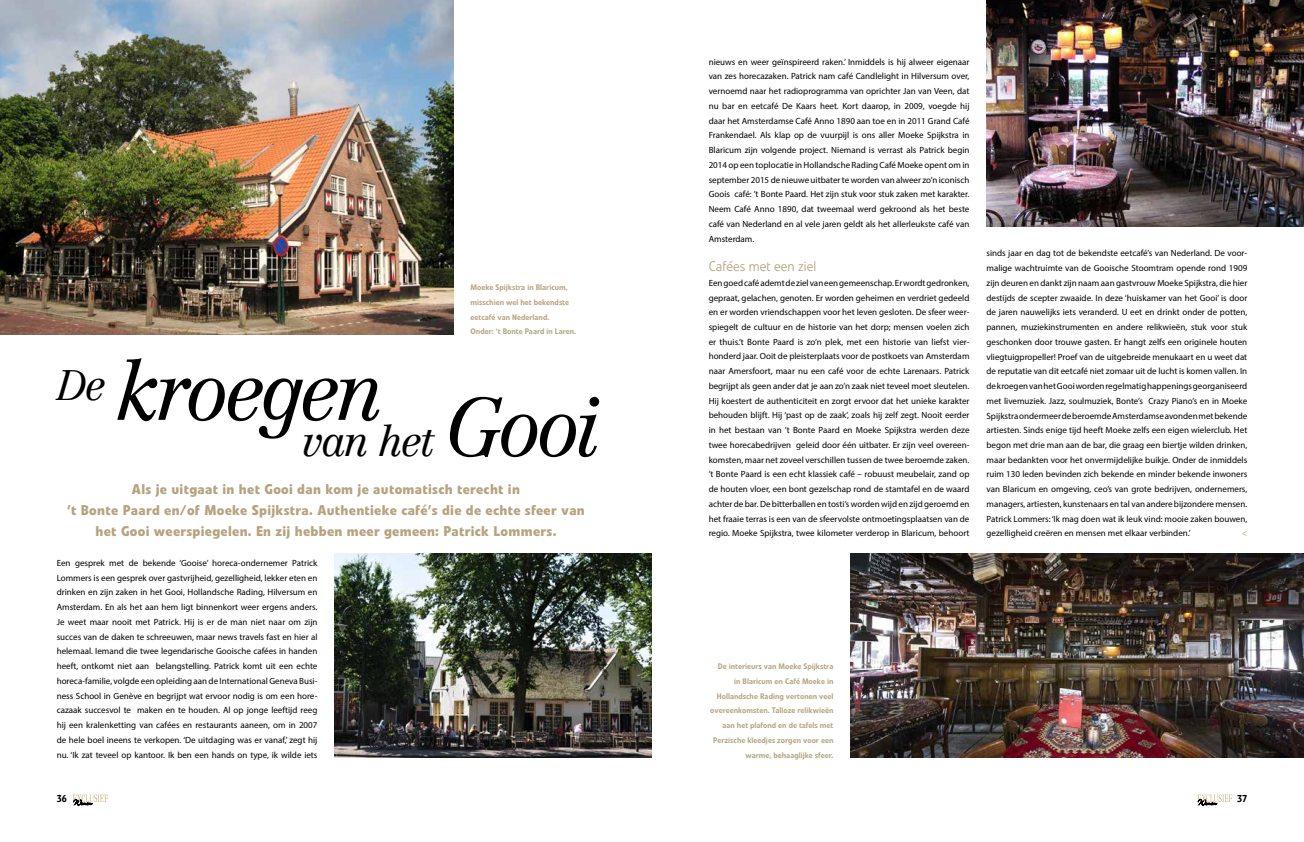
<style>
.page{position:relative;width:1304px;height:842px;background:#fff}
.page>*{position:absolute;margin:0;border:0;box-sizing:border-box;transform-origin:0 0}
.t1{font:italic 300 81px "Centennial LT Std";letter-spacing:-.065em;color:#000}
.t2{font:700 14px/21px "Linotype Veto";letter-spacing:.02em;color:#b6a37f;text-align:center}
.t3{font:300 14px "Linotype Veto";color:#b6a37f}
.t4{font:500 10px "Linotype Veto";color:#000}
.t5{font:9px/14.7px "Myriad Pro";color:#000;text-align:justify}
.t6{font:9px "Myriad Pro";color:#b6a37f}
.t7{font:500 8px/14.7px "Linotype Veto";color:#b6a37f;text-align:right}
</style>
<div class="page">
<svg style="left:73px;top:794px;width:35px;height:11px"></svg>
<svg style="left:1197px;top:794px;width:35px;height:11px"></svg>
<img style="left:986px;top:0;width:318px;height:227px">
<img style="left:850px;top:553px;width:454px;height:204px">
<img style="left:334px;top:553px;width:318px;height:204px">
<img style="left:0;top:0;width:454px;height:334px">
<p class="t7" style="left:471px;top:280px;width:107px;text-align:left">Moeke Spijkstra in Blaricum, misschien wel het bekendste eetcafé van Nederland.<br>Onder: ‘t Bonte Paard in Laren.</p>
<h1 class="t1" style="left:57px;top:342px;width:544px"><sup>De</sup> kroegen<sub>van</sub> <sub>het</sub> Gooi</h1>
<h2 class="t2" style="left:67px;top:479px;width:519px">Als je uitgaat in het Gooi dan kom je automatisch terecht in<br>’t Bonte Paard en/of Moeke Spijkstra. Authentieke café’s die de echte sfeer van het Gooi weerspiegelen. En zij hebben meer gemeen: Patrick Lommers.</h2>
<p class="t5" style="left:57px;top:555px;width:262px">Een gesprek met de bekende ‘Gooise’ horeca-ondernemer Patrick Lommers is een gesprek over gastvrijheid, gezelligheid, lekker eten en drinken en zijn zaken in het Gooi, Hollandsche Rading, Hilversum en Amsterdam. En als het aan hem ligt binnenkort weer ergens anders.<br>Je weet maar nooit met Patrick. Hij is er de man niet naar om zijn succes van de daken te schreeuwen, maar news travels fast en hier al helemaal. Iemand die twee legendarische Gooische cafées in handen heeft, ontkomt niet aan belangstelling. Patrick komt uit een echte horeca-familie, volgde een opleiding aan de International Geneva Busi&shy;ness School in Genève en begrijpt wat ervoor nodig is om een hore&shy;cazaak succesvol te maken en te houden. Al op jonge leeftijd reeg hij een kralenketting van cafées en restaurants aaneen, om in 2007 de hele boel ineens te verkopen. ‘De uitdaging was er vanaf,’ zegt hij nu. ‘Ik zat teveel op kantoor. Ik ben een hands on type, ik wilde iets</p>
<p class="t5" style="left:709px;top:54px;width:262px">nieuws en weer geïnspireerd raken.’ Inmiddels is hij alweer eigenaar van zes horecazaken. Patrick nam café Candlelight in Hilversum over, vernoemd naar het radioprogramma van oprichter Jan van Veen, dat nu bar en eetcafé De Kaars heet. Kort daarop, in 2009, voegde hij daar het Amsterdamse Café Anno 1890 aan toe en in 2011 Grand Café Frankendael. Als klap op de vuurpijl is ons aller Moeke Spijkstra in Blaricum zijn volgende project. Niemand is verrast als Patrick begin 2014 op een toplocatie in Hollandsche Rading Café Moeke opent om in september 2015 de nieuwe uitbater te worden van alweer zo’n iconisch Goois café: ’t Bonte Paard. Het zijn stuk voor stuk zaken met karakter.<br>Neem Café Anno 1890, dat tweemaal werd gekroond als het beste café van Nederland en al vele jaren geldt als het allerleukste café van Amsterdam.</p>
<h2 class="t3" style="left:709px;top:258px;width:109px">Cafées met een ziel</h2>
<p class="t5" style="left:709px;top:275px;width:262px">Een goed café ademt de ziel van een gemeenschap. Er wordt gedronken, gepraat, gelachen, genoten. Er worden geheimen en verdriet gedeeld en er worden vriendschappen voor het leven gesloten. De sfeer weer&shy;spiegelt de cultuur en de historie van het dorp; mensen voelen zich er thuis.’t Bonte Paard is zo’n plek, met een historie van liefst vier&shy;honderd jaar. Ooit de pleisterplaats voor de postkoets van Amsterdam naar Amersfoort, maar nu een café voor de echte Larenaars. Patrick begrijpt als geen ander dat je aan zo’n zaak niet teveel moet sleutelen.<br>Hij koestert de authenticiteit en zorgt ervoor dat het unieke karakter behouden blijft. Hij ‘past op de zaak’, zoals hij zelf zegt. Nooit eerder in het bestaan van ’t Bonte Paard en Moeke Spijkstra werden deze twee horecabedrijven geleid door één uitbater. Er zijn veel overeen&shy;komsten, maar net zoveel verschillen tussen de twee beroemde zaken. ’t Bonte Paard is een echt klassiek café – robuust meubelair, zand op de houten vloer, een bont gezelschap rond de stamtafel en de waard achter de bar. De bitterballen en tosti’s worden wijd en zijd geroemd en het fraaie terras is een van de sfeervolste ontmoetingsplaatsen van de regio. Moeke Spijkstra, twee kilometer verderop in Blaricum, behoort</p>
<p class="t5" style="left:986px;top:246px;width:262px">sinds jaar en dag tot de bekendste eetcafé’s van Nederland. De voor&shy;malige wachtruimte van de Gooische Stoomtram opende rond 1909 zijn deuren en dankt zijn naam aan gastvrouw Moeke Spijkstra, die hier destijds de scepter zwaaide. In deze ‘huiskamer van het Gooi’ is door de jaren nauwelijks iets veranderd. U eet en drinkt onder de potten, pannen, muziekinstrumenten en andere relikwieën, stuk voor stuk geschonken door trouwe gasten. Er hangt zelfs een originele houten vliegtuigpropeller! Proef van de uitgebreide menukaart en u weet dat de reputatie van dit eetcafé niet zomaar uit de lucht is komen vallen. In de kroegen van het Gooi worden regelmatig happenings georganiseerd met livemuziek. Jazz, soulmuziek, Bonte’s Crazy Piano’s en in Moeke Spijkstra ondermeer de beroemde Amsterdamse avonden met bekende artiesten. Sinds enige tijd heeft Moeke zelfs een eigen wielerclub. Het begon met drie man aan de bar, die graag een biertje wilden drinken, maar bedankten voor het onvermijdelijke buikje. Onder de inmiddels ruim 130 leden bevinden zich bekende en minder bekende inwoners van Blaricum en omgeving, ceo’s van grote bedrijven, ondernemers, managers, artiesten, kunstenaars en tal van andere bijzondere mensen.<br>Patrick Lommers: ‘Ik mag doen wat ik leuk vind: mooie zaken bouwen, gezelligheid creëren en mensen met elkaar verbinden.’</p>
<p class="t6" style="left:1242px;top:528px;width:7px">&lt;</p>
<p class="t7" style="left:710px;top:659px;width:125px">De interieurs van Moeke Spijkstra in Blaricum en Café Moeke in<br>Hollandsche Rading vertonen veel overeenkomsten. Talloze relikwieën aan het plafond en de tafels met<br>Perzische kleedjes zorgen voor een warme, behaaglijke sfeer.</p>
<p class="t4" style="left:57px;top:792px;width:11px">36</p>
<p class="t4" style="left:1237px;top:792px;width:11px">37</p>
</div>
